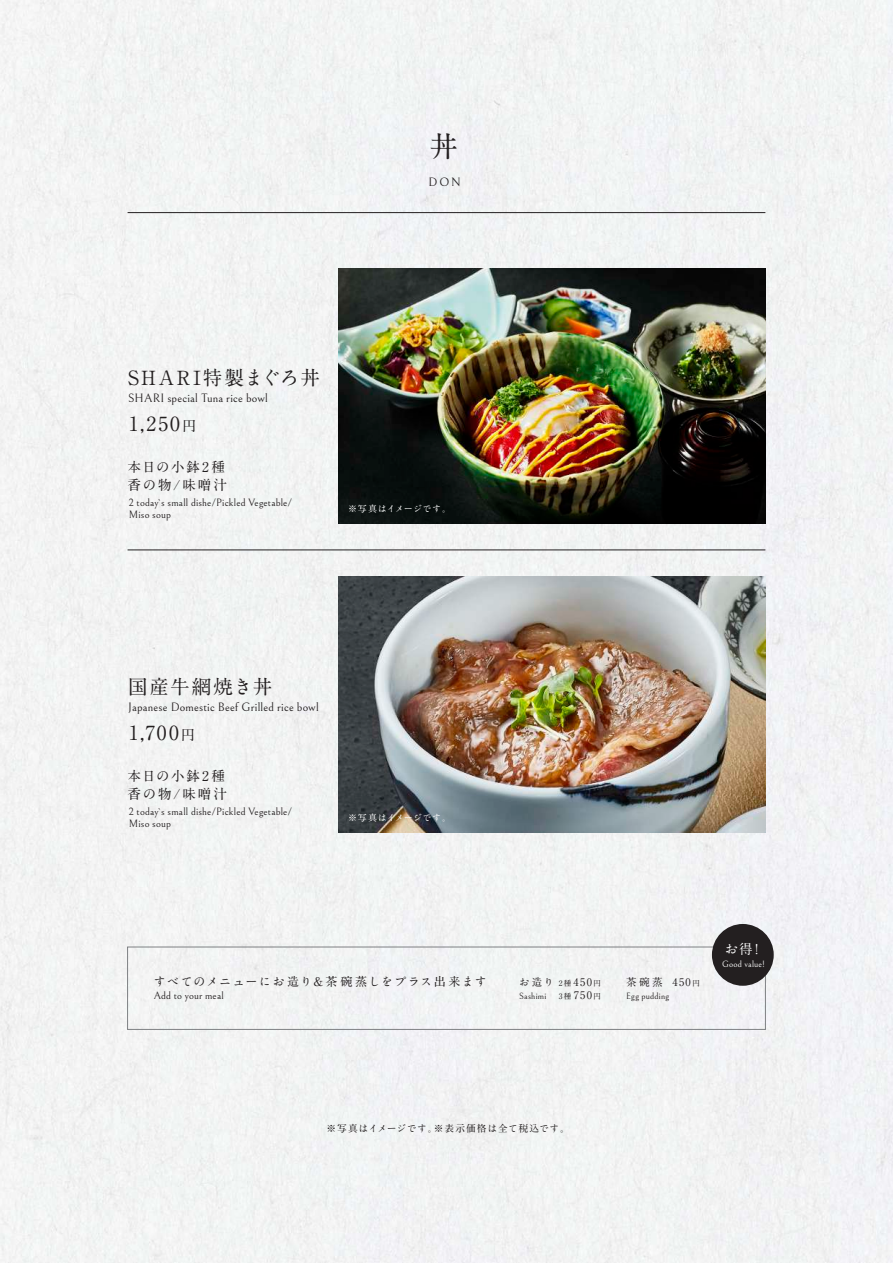
<style>
.page{position:relative;width:893px;height:1263px;background:#f2f3f3}
.page>*{position:absolute;margin:0;border:0;box-sizing:border-box;transform-origin:0 0}
.t1{font:700 28.5px "A1 Mincho Std";color:#231f20}
.t2{font:700 19.5px "A1 Mincho Std";letter-spacing:.105em;color:#231f20}
.t3{font:700 19.5px "A1 Mincho Std";letter-spacing:.07em;color:#231f20}
.t4{font:700 13.5px/18px "A1 Mincho Std";letter-spacing:.14em;color:#231f20}
.t5{font:700 13.5px "A1 Mincho Std";color:#fff}
.t6{font:12px "Bellefair";letter-spacing:.015em;color:#231f20}
.t7{font:700 12px "A1 Mincho Std";letter-spacing:.12em;color:#231f20}
.t8{font:10.5px/12px "Bellefair";letter-spacing:.015em;color:#231f20}
.t9{font:700 10.5px/13.5px "A1 Mincho Std";letter-spacing:.135em;color:#231f20}
.t10{font:700 9.75px "A1 Mincho Std";letter-spacing:.065em;color:#231f20}
.t11{font:700 9px "A1 Mincho Std";letter-spacing:.035em;color:#fff}
.t12{font:9px "Bellefair";letter-spacing:.025em;color:#231f20}
.t13{font:9px "Bellefair";letter-spacing:.025em;color:#fff}
.t14{font:700 7.5px "A1 Mincho Std";color:#231f20}
.s1{font-size:13.65px}
.s2{font-size:7.35px}
</style>
<div class="page">
<img style="left:338px;top:268px;width:427px;height:255px">
<img style="left:338px;top:577px;width:427px;height:255px">
<hr style="left:128px;top:212px;width:637px;height:1px;background:#231f20">
<hr style="left:128px;top:550px;width:637px;height:1px;background:#231f20">
<div style="left:127px;top:947px;width:639px;height:82px;border:1px solid #7e8083"></div>
<div style="left:712px;top:924px;width:62px;height:62px;background:#231f20;border-radius:50%"></div>
<h1 class="t1" style="left:429px;top:123px;width:30px">丼</h1>
<p class="t6" style="left:428px;top:175px;width:34px">DON</p>
<h2 class="t2" style="left:128px;top:362px;width:193px">SHARI特製まぐろ丼</h2>
<p class="t6" style="left:128px;top:391px;width:141px">SHARI special Tuna rice bowl</p>
<h2 class="t2" style="left:129px;top:408px;width:69px">1,250<span class="s1">円</span></h2>
<p class="t4" style="left:128px;top:456px;width:101px">本日の小鉢2種香の物/味噌汁</p>
<p class="t8" style="left:129px;top:496px;width:164px">2 today`s small dishe/Pickled Vegetable/<br>Miso soup</p>
<p class="t11" style="left:348px;top:502px;width:104px">※写真はイメージです。</p>
<h2 class="t3" style="left:128px;top:671px;width:145px">国産牛網焼き丼</h2>
<p class="t6" style="left:128px;top:700px;width:192px">Japanese Domestic Beef Grilled rice bowl</p>
<h2 class="t2" style="left:129px;top:717px;width:67px">1,700<span class="s1">円</span></h2>
<p class="t4" style="left:128px;top:765px;width:101px">本日の小鉢2種香の物/味噌汁</p>
<p class="t8" style="left:129px;top:805px;width:164px">2 today`s small dishe/Pickled Vegetable/<br>Miso soup</p>
<p class="t11" style="left:348px;top:810px;width:104px">※写真はイメージです。</p>
<p class="t7" style="left:154px;top:971px;width:335px">すべてのメニューにお造り&amp;茶碗蒸しをプラス出来ます</p>
<p class="t8" style="left:154px;top:990px;width:72px">Add to your meal</p>
<p class="t9" style="left:519px;top:974px;width:36px">お造り</p>
<p class="t9" style="left:573px;top:974px;width:29px">450<span class="s2">円<br></span>750<span class="s2">円</span></p>
<p class="t14" style="left:559px;top:977px;width:14px">2種</p>
<p class="t12" style="left:519px;top:991px;width:29px">Sashimi</p>
<p class="t14" style="left:559px;top:990px;width:14px">3種</p>
<p class="t9" style="left:626px;top:974px;width:75px">茶碗蒸 450<span class="s2">円</span></p>
<p class="t12" style="left:626px;top:991px;width:44px">Egg pudding</p>
<p class="t5" style="left:725px;top:937px;width:35px">お得!</p>
<p class="t13" style="left:722px;top:959px;width:45px">Good value!</p>
<p class="t10" style="left:327px;top:1120px;width:245px">※写真はイメージです。※表示価格は全て税込です。</p>
</div>
